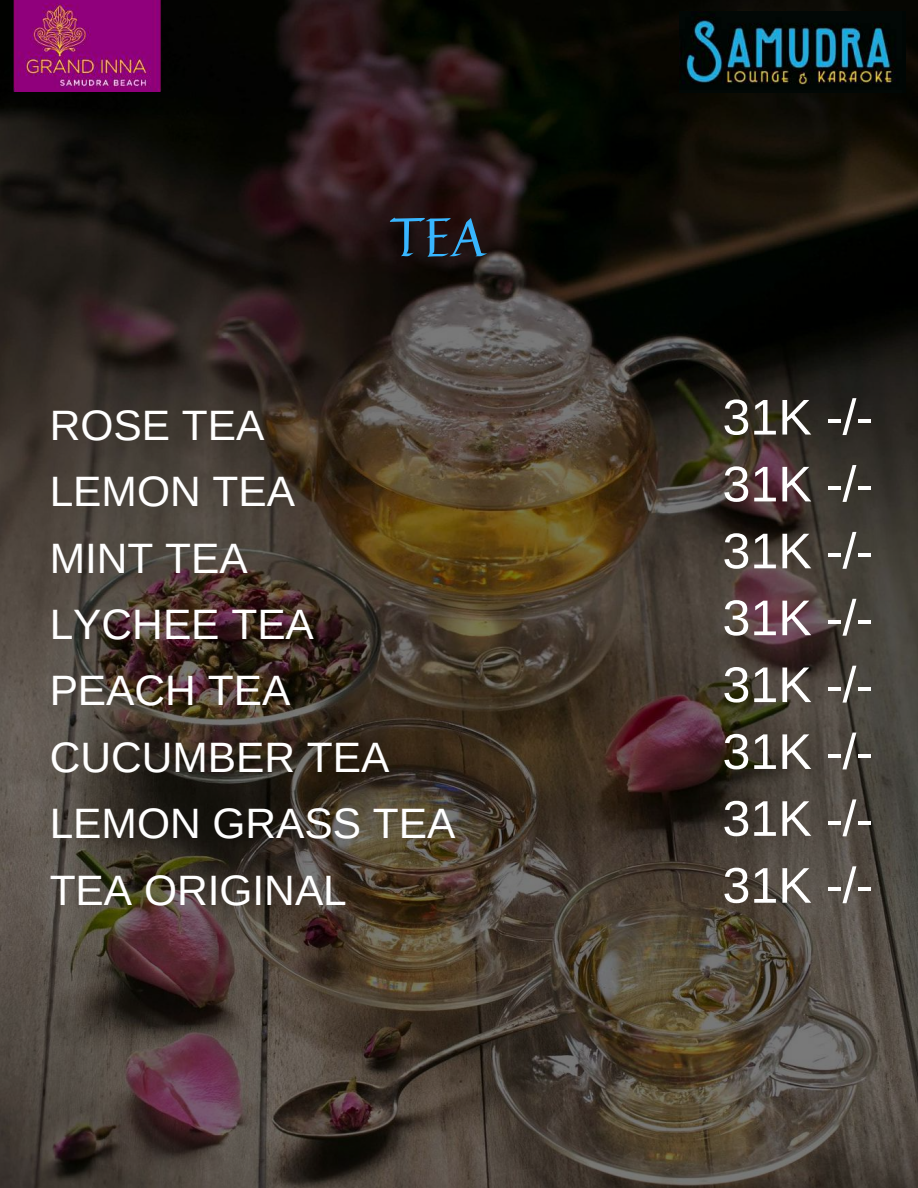
<style>
.page{position:relative;width:918px;height:1188px;background:#fff}
.page>*{position:absolute;margin:0;border:0;box-sizing:border-box;transform-origin:0 0}
.t1{font:54px "Quintessential";color:#38b6ff}
.t2{font:50.25px/66.9px "Arimo";color:#fff;text-align:justify}
.t3{font:42.45px/66.4px "Arimo";color:#fff}
</style>
<div class="page">
<img style="left:0;top:0;width:918px;height:1188px">
<img style="left:7px;top:0;width:162px;height:92px">
<img style="left:680px;top:11px;width:226px;height:81px">
<p class="t1" style="left:391px;top:195px;width:97px">TEA</p>
<p class="t3" style="left:50px;top:392px;width:407px">ROSE TEA<br>LEMON TEA<br>MINT TEA<br>LYCHEE TEA<br>PEACH TEA<br>CUCUMBER TEA<br>LEMON GRASS TEA<br>TEA ORIGINAL</p>
<p class="t2" style="left:722px;top:384px;width:152px">31K -/- 31K -/- 31K -/- 31K -/- 31K -/- 31K -/- 31K -/- 31K -/-</p>
</div>
